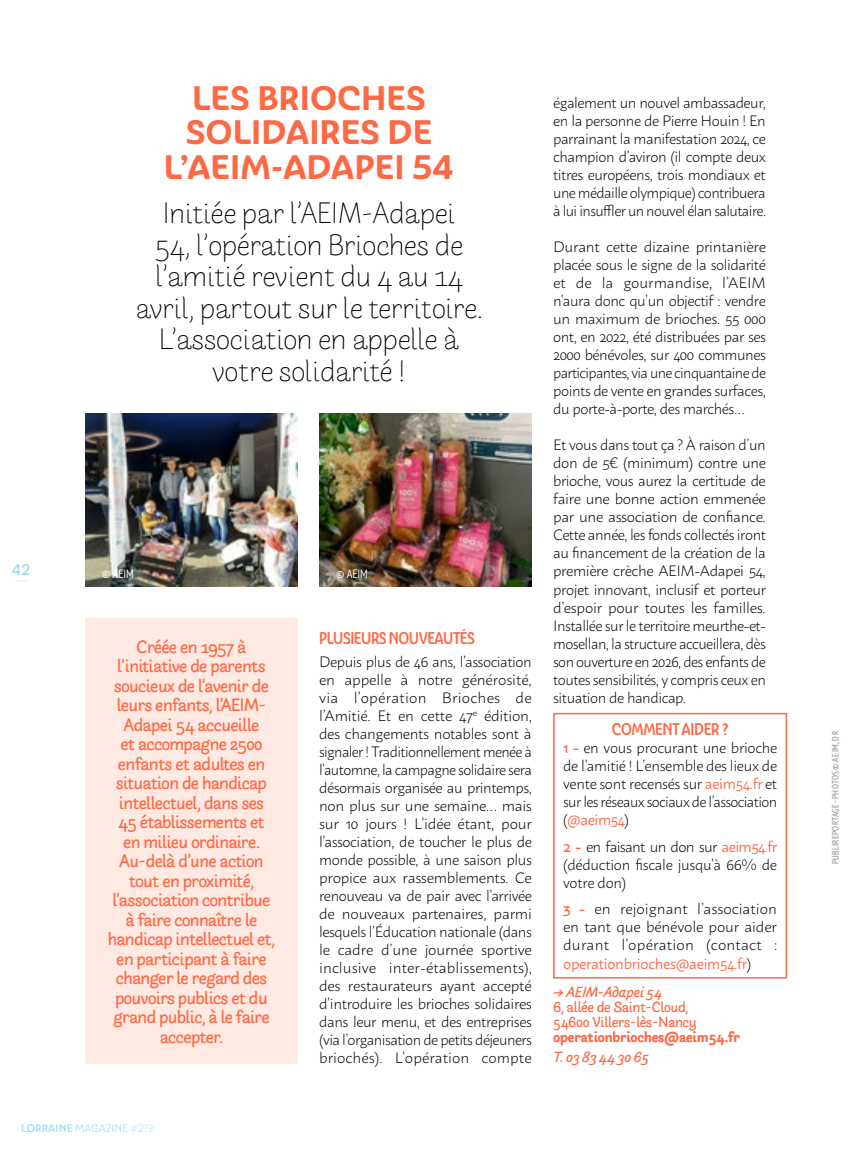
<style>
.page{position:relative;width:851px;height:1149px;background:#fff}
.page>*{position:absolute;margin:0;border:0;box-sizing:border-box;transform-origin:0 0}
.t1{font:33px/34.5px "Ashemore Nor Bol";color:#fd6945;text-align:center}
.t2{font:300 27px/31.5px "Arlette";letter-spacing:-.02em;color:#000;text-align:center}
.t3{font:16.5px/19.5px "Arlette";letter-spacing:-.045em;color:#fd6945;text-align:center}
.t4{font:16.5px "Ashemore Con Med";letter-spacing:-.03em;color:#fd6945}
.t5{font:300 15px/18px "Macho";letter-spacing:-.03em;color:#000;text-align:justify}
.t6{font:15px "Ashemore Nor Med";color:#a1daf8}
.t7{font:13.5px/15px "Arlette";letter-spacing:-.035em;color:#fd6945}
.t8{font:700 13.5px "Arlette";letter-spacing:-.025em;color:#fd6945}
.t9{font:italic 13.5px "Arlette";letter-spacing:-.02em;color:#fd6945}
.t10{font:condensed 12px "PT Sans";color:#fff}
.t11{font:10.5px "Ashemore Nor Med";color:#a1daf8}
.t12{font:condensed 9px "PT Sans";letter-spacing:.04em;color:#878787}
.s1{font-weight:500;color:#fd6945}
.s2{font-weight:400;color:#fd6945}
.s3{font-family:"Ashemore Nor Reg"}
.s4{font-family:"Ashemore Nor Lig"}
</style>
<div class="page">
<img style="left:85px;top:413px;width:213px;height:173px">
<img style="left:319px;top:413px;width:212px;height:173px">
<svg style="left:553px;top:712px;width:234px;height:266px"></svg>
<div style="left:85px;top:618px;width:213px;height:445px;background:#ffe9e3"></div>
<p class="t6" style="left:12px;top:560px;width:20px">42</p>
<h1 class="t1" style="left:164px;top:80px;width:291px">LES BRIOCHES<br>SOLIDAIRES DE<br>L’AEIM-ADAPEI 54</h1>
<h2 class="t2" style="left:135px;top:198px;width:349px">Initiée par l’AEIM-Adapei<br>54, l’opération Brioches de l’amitié revient du 4 au 14 avril, partout sur le territoire.<br>L’association en appelle à votre solidarité !</h2>
<p class="t10" style="left:102px;top:565px;width:33px">© AEIM</p>
<p class="t10" style="left:336px;top:565px;width:33px">© AEIM</p>
<p class="t3" style="left:108px;top:637px;width:169px">Créée en 1957 à l’initiative de parents soucieux de l’avenir de leurs enfants, l’AEIM-<br>Adapei 54 accueille<br>et accompagne 2500 enfants et adultes en situation de handicap intellectuel, dans ses<br>45 établissements et en milieu ordinaire.<br>Au-delà d’une action tout en proximité, l’association contribue à faire connaître le handicap intellectuel et, en participant à faire changer le regard des pouvoirs publics et du grand public, à le faire accepter.</p>
<p class="t4" style="left:319px;top:627px;width:157px">PLUSIEURS NOUVEAUTÉS</p>
<p class="t5" style="left:319px;top:650px;width:214px">Depuis plus de 46 ans, l’association en appelle à notre générosité, via l’opération Brioches de l’Amitié. Et en cette 47<sup>e</sup> édition, des changements notables sont à signaler ! Traditionnellement menée à l’automne, la campagne solidaire sera désormais organisée au printemps, non plus sur une semaine… mais sur 10 jours ! L’idée étant, pour l’association, de toucher le plus de monde possible, à une saison plus propice aux rassemblements. Ce renouveau va de pair avec l’arrivée de nouveaux partenaires, parmi lesquels l’Éducation nationale (dans le cadre d’une journée sportive inclusive inter-établissements), des restaurateurs ayant accepté d’introduire les brioches solidaires dans leur menu, et des entreprises (via l’organisation de petits déjeuners briochés). L’opération compte</p>
<p class="t5" style="left:553px;top:92px;width:214px">également un nouvel ambassadeur, en la personne de Pierre Houin ! En parrainant la manifestation 2024, ce champion d’aviron (il compte deux titres européens, trois mondiaux et une médaille olympique) contribuera à lui insuffler un nouvel élan salutaire.</p>
<p class="t5" style="left:553px;top:236px;width:214px">Durant cette dizaine printanière placée sous le signe de la solidarité et de la gourmandise, l’AEIM n’aura donc qu’un objectif : vendre un maximum de brioches. 55 000 ont, en 2022, été distribuées par ses 2000 bénévoles, sur 400 communes participantes, via une cinquantaine de points de vente en grandes surfaces, du porte-à-porte, des marchés…</p>
<p class="t5" style="left:553px;top:434px;width:214px">Et vous dans tout ça ? À raison d’un don de 5€ (minimum) contre une brioche, vous aurez la certitude de faire une bonne action emmenée par une association de confiance.<br>Cette année, les fonds collectés iront au financement de la création de la première crèche AEIM-Adapei 54, projet innovant, inclusif et porteur d’espoir pour toutes les familles.<br>Installée sur le territoire meurthe-et&shy;mosellan, la structure accueillera, dès son ouverture en 2026, des enfants de toutes sensibilités, y compris ceux en situation de handicap.</p>
<p class="t4" style="left:611px;top:719px;width:118px">COMMENT AIDER ?</p>
<p class="t5" style="left:563px;top:737px;width:216px"><span class="s1">1 -</span> en vous procurant une brioche de l’amitié ! L’ensemble des lieux de vente sont recensés sur <span class="s2">aeim54.fr</span> et sur les réseaux sociaux de l’association (<span class="s2">@aeim54</span>)</p>
<p class="t5" style="left:563px;top:835px;width:215px"><span class="s1">2 -</span> en faisant un don sur <span class="s2">aeim54.fr </span>(déduction fiscale jusqu’à 66% de votre don)</p>
<p class="t5" style="left:563px;top:898px;width:215px"><span class="s1">3 -</span> en rejoignant l’association en tant que bénévole pour aider durant l’opération (contact : <span class="s2">operationbrioches@aeim54.fr</span>)</p>
<p class="t9" style="left:553px;top:984px;width:111px">→ AEIM-Adapei 54</p>
<p class="t7" style="left:553px;top:999px;width:145px">6, allée de Saint-Cloud,<br>54600 Villers-lès-Nancy</p>
<p class="t8" style="left:553px;top:1029px;width:188px">operationbrioches@aeim54.fr</p>
<p class="t9" style="left:553px;top:1048px;width:97px">T. 03 83 44 30 65</p>
<p class="t11" style="left:21px;top:1120px;width:134px">LORRAINE <span class="s3">MAGAZINE</span> <span class="s4">#219</span></p>
<p class="t12" style="left:829px;top:864px;width:135px;rotate:-90deg">PUBLIREPORTAGE - PHOTOS © AEIM, DR</p>
</div>
